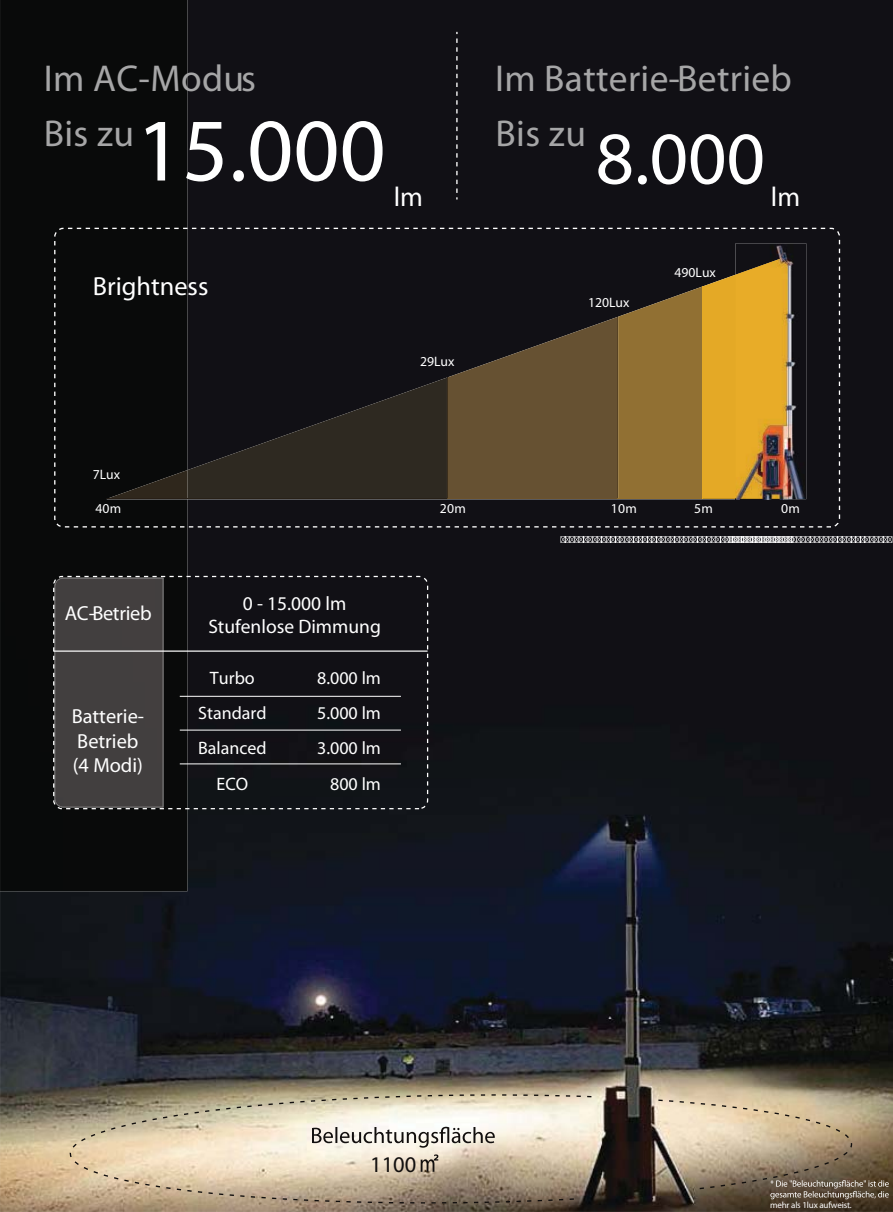
<style>
.page{position:relative;width:893px;height:1212px;background:#fff}
.page>*{position:absolute;margin:0;border:0;box-sizing:border-box;transform-origin:0 0}
.t1{font:500 90px "DIN";color:#fff}
.t2{font:500 75px "DIN";color:#fff}
.t3{font:37.5px/54.2px "Myriad Pro";letter-spacing:.01em;color:#a6a6a7}
.t4{font:500 27.3px "DIN";color:#fff}
.t5{font:500 26.25px "DIN";color:#fff}
.t6{font:500 22.5px "DIN";color:#120f0e}
.t7{font:20.4px/24.5px "Myriad Pro";color:#fff}
.t8{font:19.5px/22.5px "Myriad Pro";color:#fff;text-align:center}
.t9{font:18px/35.2px "Myriad Pro";color:#fff;text-align:right}
.t10{font:500 13.65px "DIN";color:#fff}
.t11{font:9px "Myriad Pro";letter-spacing:-.02em;color:#fff}
</style>
<div class="page">
<img style="left:0;top:0;width:893px;height:1212px">
<svg style="left:55px;top:1093px;width:807px;height:115px"></svg>
<svg style="left:421px;top:1154px;width:17px;height:18px"></svg>
<svg style="left:770px;top:1180px;width:119px;height:19px"></svg>
<div style="left:0;top:0;width:187px;height:891px;background:#090a0a"></div>
<div style="left:54px;top:578px;width:109px;height:229px;background:#423f3f"></div>
<div style="left:53px;top:576px;width:375px;height:233px;border:1px dashed #fff;border-radius:9px"></div>
<hr style="left:54px;top:650px;width:374px;height:2px;background:#fff">
<hr style="left:180px;top:696px;width:221px;height:1px;background:#fff">
<hr style="left:180px;top:730px;width:221px;height:1px;background:#fff">
<hr style="left:180px;top:763px;width:221px;height:1px;background:#fff">
<img style="left:618px;top:286px;width:84px;height:212px">
<hr style="left:702px;top:286px;width:1px;height:212px;background:#95702d">
<hr style="left:618px;top:317px;width:1px;height:181px;background:#95702d">
<hr style="left:618px;top:498px;width:85px;height:1px;background:#95702d">
<img style="left:447px;top:317px;width:170px;height:181px">
<hr style="left:617px;top:317px;width:1px;height:181px;background:#6c522c">
<hr style="left:447px;top:498px;width:171px;height:1px;background:#6c522c">
<img style="left:187px;top:378px;width:260px;height:120px">
<img style="left:108px;top:470px;width:79px;height:28px">
<hr style="left:447px;top:377px;width:1px;height:121px;background:#35291b">
<svg style="left:107px;top:498px;width:340px;height:1px"></svg>
<img style="left:735px;top:243px;width:71px;height:256px">
<img style="left:788px;top:263px;width:1px;height:236px">
<svg style="left:703px;top:258px;width:32px;height:241px"></svg>
<img style="left:735px;top:499px;width:47px;height:1px">
<img style="left:735px;top:258px;width:53px;height:241px">
<svg style="left:560px;top:536px;width:332px;height:7px"></svg>
<svg style="left:456px;top:32px;width:2px;height:167px"></svg>
<h3 class="t3" style="left:44px;top:54px;width:213px">Im AC-Modus</h3>
<h3 class="t3" style="left:44px;top:108px;width:92px">Bis zu</h3>
<h1 class="t1" style="left:136px;top:97px;width:251px">15.000</h1>
<h3 class="t4" style="left:394px;top:181px;width:31px">lm</h3>
<h3 class="t5" style="left:93px;top:270px;width:117px">Brightness</h3>
<p class="t10" style="left:420px;top:353px;width:36px">29Lux</p>
<p class="t10" style="left:93px;top:466px;width:29px">7Lux</p>
<h3 class="t3" style="left:495px;top:54px;width:298px">Im Batterie-Betrieb<br>Bis zu</h3>
<h2 class="t2" style="left:596px;top:114px;width:171px">8.000</h2>
<p class="t10" style="left:588px;top:294px;width:43px">120Lux</p>
<p class="t10" style="left:675px;top:265px;width:43px">490Lux</p>
<h3 class="t4" style="left:771px;top:181px;width:31px">lm</h3>
<p class="t10" style="left:95px;top:500px;width:28px">40m</p>
<p class="t10" style="left:440px;top:500px;width:28px">20m</p>
<p class="t10" style="left:611px;top:500px;width:28px">10m</p>
<p class="t10" style="left:781px;top:500px;width:20px">0m</p>
<p class="t10" style="left:694px;top:500px;width:20px">5m</p>
<p class="t7" style="left:65px;top:602px;width:88px">AC-Betrieb</p>
<p class="t8" style="left:208px;top:593px;width:174px">0 - 15.000 lm<br>Stufenlose Dimmung</p>
<p class="t7" style="left:72px;top:705px;width:74px">Batterie-<br>Betrieb (4 Modi)</p>
<p class="t9" style="left:210px;top:661px;width:46px">Turbo</p>
<p class="t9" style="left:198px;top:696px;width:70px;text-align:center">Standard<br>Balanced<br>ECO</p>
<p class="t9" style="left:317px;top:661px;width:65px">8.000 lm<br>5.000 lm<br>3.000 lm<br>800 lm</p>
<p class="t6" style="left:370px;top:1151px;width:48px">1100</p>
<p class="t11" style="left:770px;top:1202px;width:83px">mehr als 1lux aufweist.</p>
</div>
